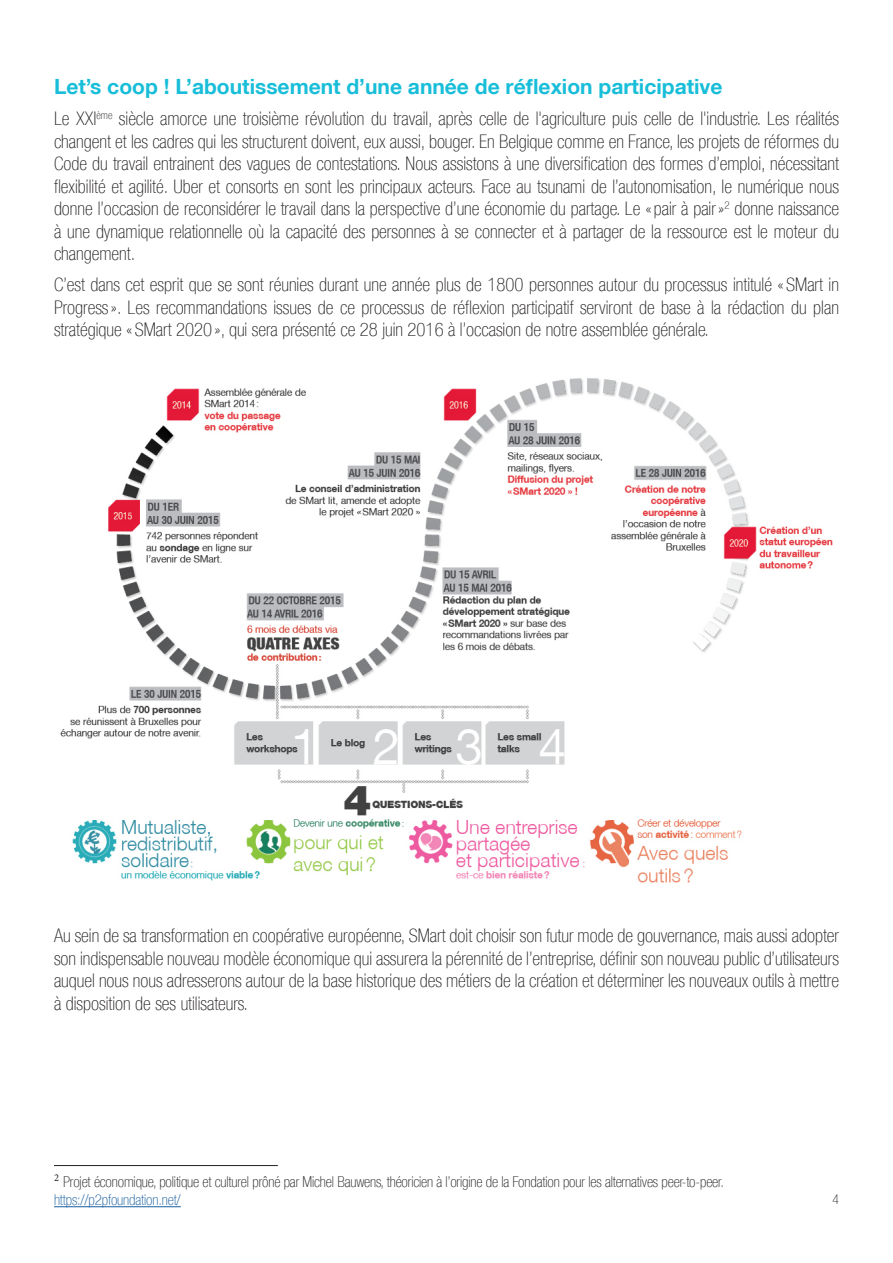
<style>
.page{position:relative;width:893px;height:1263px;background:#fff}
.page>*{position:absolute;margin:0;border:0;box-sizing:border-box;transform-origin:0 0}
.t1{font:700 21px "Helvetica Neue LT";color:#18bed9}
.t2{font:100 condensed 18.75px/22.5px "Helvetica Neue LT";color:#231f20;text-align:justify}
.t3{font:100 condensed 15px "Helvetica Neue LT";letter-spacing:-.01em;color:#231f20}
.t4{font:100 condensed 15px "Helvetica Neue LT";letter-spacing:-.01em;color:#175d9e}
.t5{font:100 condensed 13.5px "Helvetica Neue LT";color:#231f20}
</style>
<div class="page">
<img style="left:60px;top:378px;width:773px;height:505px">
<hr style="left:54px;top:1206px;width:127px;height:1px;background:#175d9e">
<hr style="left:54px;top:1165px;width:224px;height:1px;background:#231f20">
<p class="t1" style="left:54px;top:74px;width:670px">Let’s coop ! L’aboutissement d’une année de réflexion participative</p>
<p class="t2" style="left:54px;top:107px;width:787px">Le XXI<sup>ème</sup> siècle amorce une troisième révolution du travail, après celle de l'agriculture puis celle de l'industrie. Les réalités changent et les cadres qui les structurent doivent, eux aussi, bouger. En Belgique comme en France, les projets de réformes du Code du travail entrainent des vagues de contestations. Nous assistons à une diversification des formes d’emploi, nécessitant flexibilité et agilité. Uber et consorts en sont les principaux acteurs. Face au tsunami de l’autonomisation, le numérique nous donne l’occasion de reconsidérer le travail dans la perspective d’une économie du partage. Le « pair à pair»<sup>2</sup> donne naissance à une dynamique relationnelle où la capacité des personnes à se connecter et à partager de la ressource est le moteur du changement.</p>
<p class="t2" style="left:54px;top:273px;width:786px">C’est dans cet esprit que se sont réunies durant une année plus de 1800 personnes autour du processus intitulé « SMart in Progress». Les recommandations issues de ce processus de réflexion participatif serviront de base à la rédaction du plan stratégique « SMart 2020 », qui sera présenté ce 28 juin 2016 à l’occasion de notre assemblée générale.</p>
<p class="t2" style="left:54px;top:924px;width:786px">Au sein de sa transformation en coopérative européenne, SMart doit choisir son futur mode de gouvernance, mais aussi adopter son indispensable nouveau modèle économique qui assurera la pérennité de l’entreprise, définir son nouveau public d’utilisateurs auquel nous nous adresserons autour de la base historique des métiers de la création et déterminer les nouveaux outils à mettre à disposition de ses utilisateurs.</p>
<p class="t3" style="left:54px;top:1173px;width:671px"><sup>2</sup> Projet économique, politique et culturel prôné par Michel Bauwens, théoricien à l’origine de la Fondation pour les alternatives peer-to-peer.</p>
<p class="t4" style="left:54px;top:1191px;width:128px">https://p2pfoundation.net/</p>
<p class="t5" style="left:832px;top:1191px;width:8px">4</p>
</div>
